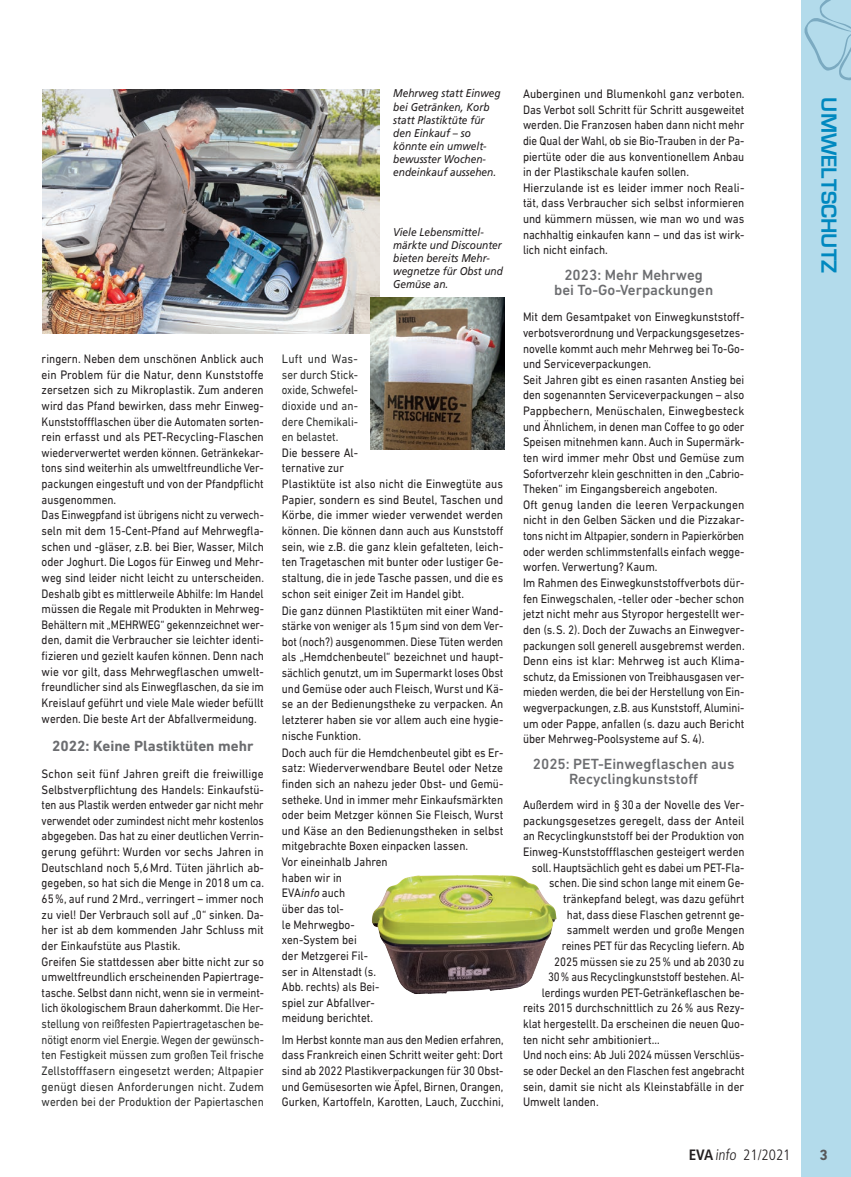
<style>
.page{position:relative;width:851px;height:1177px;background:#fff}
.page>*{position:absolute;margin:0;border:0;box-sizing:border-box;transform-origin:0 0}
.t1{font:700 22.5px "Eurostile";color:#0088bf}
.t2{font:500 15px/15px "DIN Next LT Pro";color:#6c6d70;text-align:center}
.t3{font:700 15px "DIN Next LT Pro";color:#6c6d70}
.t4{font:300 condensed 15px "Frutiger";color:#231f20}
.t5{font:700 15px "DIN Next LT Pro";color:#57585a}
.t6{font:12.5px/15.6px "DIN Next LT Pro";color:#231f20;scale:.91 1}
.t7{font:12.5px/15.6px "DIN Next LT Pro";color:#231f20;text-align:justify;scale:.9 1}
.t8{font:12.5px/15.6px "DIN Next LT Pro";color:#231f20;scale:.93 1}
.t9{font:12.5px/15.6px "DIN Next LT Pro";color:#231f20;scale:.92 1}
.t10{font:12.5px "DIN Next LT Pro";color:#231f20;scale:.88 1}
.t11{font:12.5px/15.6px "DIN Next LT Pro";color:#231f20;text-align:justify;scale:.87 1}
.t12{font:12.5px/15.6px "DIN Next LT Pro";color:#313231;text-align:justify;scale:.93 1}
.t13{font:12.5px "DIN Next LT Pro";color:#231f20;scale:.89 1}
.t14{font:italic 11.25px/13.1px "Frutiger";color:#231f20;scale:.9 1}
.s1{color:#313231}
.s2{font-style:italic}
.s3{font-weight:700}
</style>
<div class="page">
<div style="left:801px;top:0;width:49px;height:1176px;background:#b3dbeb"></div>
<img style="left:43px;top:89px;width:336px;height:244px">
<img style="left:372px;top:875px;width:184px;height:119px">
<img style="left:370px;top:298px;width:134px;height:151px">
<p class="t14" style="left:393px;top:87px;width:121px">Mehrweg statt Einweg bei Getränken, Korb statt Plastiktüte für den Einkauf – so könnte ein umwelt&shy;bewusster Wochen&shy;endeinkauf aussehen.</p>
<p class="t14" style="left:393px;top:225px;width:123px">Viele Lebensmittel&shy;märkte und Discounter bieten bereits Mehr&shy;wegnetze für Obst und<br>Gemüse an.</p>
<p class="t6" style="left:42px;top:351px;width:246px">ringern. Neben dem unschönen Anblick auch ein Problem für die Natur, denn Kunststoffe zersetzen sich zu Mikroplastik. Zum anderen wird das Pfand bewirken, dass mehr Einweg-Kunststoffflaschen über die Automaten sorten&shy;rein erfasst und als PET-Recycling-Flaschen wiederverwertet werden können. Getränkekar&shy;tons sind weiterhin als umweltfreundliche Ver&shy;packungen eingestuft und von der Pfandpflicht ausgenommen.<br>Das Einwegpfand ist übrigens nicht zu verwech&shy;seln mit dem 15-Cent-Pfand auf Mehrwegfla&shy;schen und -gläser, z.B. bei Bier, Wasser, Milch oder Joghurt. Die Logos für Einweg und Mehr&shy;weg sind leider nicht leicht zu unterscheiden.<br>Deshalb gibt es mittlerweile Abhilfe: Im Handel müssen die Regale mit Produkten in Mehrweg-Behältern mit „MEHRWEG“ gekennzeichnet wer&shy;den, damit die Verbraucher sie leichter identi&shy;fizieren und gezielt kaufen können. Denn nach wie vor gilt, dass Mehrwegflaschen umwelt&shy;freundlicher sind als Einwegflaschen, da sie im Kreislauf geführt und viele Male wieder befüllt werden. Die beste Art der Abfallvermeidung.</p>
<p class="t3" style="left:52px;top:736px;width:203px">2022: Keine Plastiktüten mehr</p>
<p class="t8" style="left:42px;top:765px;width:241px">Schon seit fünf Jahren greift die freiwillige Selbstverpflichtung des Handels: Einkaufstü&shy;ten aus Plastik werden entweder gar nicht mehr verwendet oder zumindest nicht mehr kostenlos abgegeben. Das hat zu einer deutlichen Verrin&shy;gerung geführt: Wurden vor sechs Jahren in Deutschland noch 5,6Mrd. Tüten jährlich ab&shy;gegeben, so hat sich die Menge in 2018 um ca.<br>65%, auf rund 2Mrd., verringert – immer noch zu viel! Der Verbrauch soll auf „0“ sinken. Da&shy;her ist ab dem kommenden Jahr Schluss mit der Einkaufstüte aus Plastik.<br>Greifen Sie stattdessen aber bitte nicht zur so umweltfreundlich erscheinenden Papiertrage&shy;tasche. Selbst dann nicht, wenn sie in vermeint&shy;lich ökologischem Braun daherkommt. <span class="s1">Die Her&shy;stellung von reißfesten Papiertragetaschen be&shy;nötigt enorm viel Energie. Wegen der gewünsch&shy;ten Festigkeit müssen zum großen Teil frische Zellstofffasern eingesetzt werden; Altpapier genügt diesen Anforderungen nicht. Zudem werden bei der Produktion der Papiertaschen</span></p>
<p class="t12" style="left:282px;top:351px;width:83px">Luft und Was&shy;ser durch Stick&shy;oxide, Schwefel&shy;dioxide und an&shy;dere Chemikali&shy;en belastet.</p>
<p class="t6" style="left:282px;top:444px;width:245px">Die bessere Al-<br>ternative zur<br>Plastiktüte ist also nicht die Einwegtüte aus Papier, sondern es sind Beutel, Taschen und Körbe, die immer wieder verwendet werden können. Die können dann auch aus Kunststoff sein, wie z.B. die ganz klein gefalteten, leich&shy;ten Tragetaschen mit bunter oder lustiger Ge&shy;staltung, die in jede Tasche passen, und die es schon seit einiger Zeit im Handel gibt.</p>
<p class="t7" style="left:282px;top:602px;width:247px">Die ganz dünnen Plastiktüten mit einer Wand&shy;stärke von weniger als 15µm sind von dem Ver&shy;bot (noch?) ausgenommen. Diese Tüten werden als „Hemdchenbeutel“ bezeichnet und haupt&shy;sächlich genutzt, um im Supermarkt loses Obst und Gemüse oder auch Fleisch, Wurst und Kä&shy;se an der Bedienungstheke zu verpacken. An letzterer haben sie vor allem auch eine hygie&shy;nische Funktion.</p>
<p class="t7" style="left:282px;top:744px;width:247px;text-align:left">Doch auch für die Hemdchenbeutel gibt es Er&shy;satz: Wiederverwendbare Beutel oder Netze finden sich an nahezu jeder Obst- und Gemü&shy;setheke. Und in immer mehr Einkaufsmärkten oder beim Metzger können Sie Fleisch, Wurst und Käse an den Bedienungstheken in selbst mitgebrachte Boxen einpacken lassen.<br>Vor eineinhalb Jahren<br>haben wir in<br>EVA<span class="s2">info</span> auch<br>über das tol-<br>le Mehrwegbo-<br>xen-System bei<br>der Metzgerei Fil-<br>ser in Altenstadt (s.<br>Abb. rechts) als Bei-<br>spiel zur Abfallver-<br>meidung berichtet.</p>
<p class="t11" style="left:282px;top:1031px;width:256px">Im Herbst konnte man aus den Medien erfahren, dass Frankreich einen Schritt weiter geht: Dort sind ab 2022 Plastikverpackungen für 30 Obst&shy;und Gemüsesorten wie Äpfel, Birnen, Orangen, Gurken, Kartoffeln, Karotten, Lauch, Zucchini,</p>
<p class="t9" style="left:523px;top:86px;width:242px">Auberginen und Blumenkohl ganz verboten.<br>Das Verbot soll Schritt für Schritt ausgeweitet werden. Die Franzosen haben dann nicht mehr die Qual der Wahl, ob sie Bio-Trauben in der Pa&shy;piertüte oder die aus konventionellem Anbau in der Plastikschale kaufen sollen.<br>Hierzulande ist es leider immer noch Reali&shy;tät, dass Verbraucher sich selbst informieren und kümmern müssen, wie man wo und was nachhaltig einkaufen kann – und das ist wirk&shy;lich nicht einfach.</p>
<p class="t2" style="left:554px;top:267px;width:160px">2023: Mehr Mehrweg bei To-Go-Verpackungen</p>
<p class="t6" style="left:523px;top:309px;width:245px">Mit dem Gesamtpaket von Einwegkunststoff&shy;verbotsverordnung und Verpackungsgesetzes&shy;novelle kommt auch mehr Mehrweg bei To-Go&shy;und Serviceverpackungen.<br>Seit Jahren gibt es einen rasanten Anstieg bei den sogenannten Serviceverpackungen – also Pappbechern, Menüschalen, Einwegbesteck und Ähnlichem, in denen man Coffee to go oder Speisen mitnehmen kann. Auch in Supermärk&shy;ten wird immer mehr Obst und Gemüse zum Sofortverzehr klein geschnitten in den „Cabrio-Theken“ im Eingangsbereich angeboten.<br>Oft genug landen die leeren Verpackungen nicht in den Gelben Säcken und die Pizzakar&shy;tons nicht im Altpapier, sondern in Papierkörben oder werden schlimmstenfalls einfach wegge&shy;worfen. Verwertung? Kaum.<br>Im Rahmen des Einwegkunststoffverbots dür&shy;fen Einwegschalen, -teller oder -becher schon jetzt nicht mehr aus Styropor hergestellt wer&shy;den (s.S. 2). Doch der Zuwachs an Einwegver&shy;packungen soll generell ausgebremst werden.<br>Denn eins ist klar: Mehrweg ist auch Klima&shy;schutz, da Emissionen von Treibhausgasen ver&shy;mieden werden, die bei der Herstellung von Ein&shy;wegverpackungen, z.B. aus Kunststoff, Alumini&shy;um oder Pappe, anfallen (s. dazu auch Bericht über Mehrweg-Poolsysteme auf S. 4).</p>
<p class="t2" style="left:532px;top:756px;width:203px">2025: PET-Einwegflaschen aus<br>Recyclingkunststoff</p>
<p class="t7" style="left:523px;top:797px;width:247px">Außerdem wird in §30a der Novelle des Ver-</p>
<p class="t9" style="left:523px;top:812px;width:242px">packungsgesetzes geregelt, dass der Anteil</p>
<p class="t7" style="left:523px;top:828px;width:247px">an Recyclingkunststoff bei der Produktion von</p>
<p class="t7" style="left:523px;top:843px;width:247px">Einweg-Kunststoffflaschen gesteigert werden</p>
<p class="t10" style="left:531px;top:860px;width:243px">soll. Hauptsächlich geht es dabei um PET-Fla-</p>
<p class="t10" style="left:549px;top:875px;width:223px">schen. Die sind schon lange mit einem Ge-</p>
<p class="t7" style="left:563px;top:890px;width:203px">tränkepfand belegt, was dazu geführt</p>
<p class="t13" style="left:566px;top:907px;width:201px">hat, dass diese Flaschen getrennt ge-</p>
<p class="t7" style="left:566px;top:922px;width:199px">sammelt werden und große Mengen</p>
<p class="t10" style="left:561px;top:938px;width:209px">reines PET für das Recycling liefern. Ab</p>
<p class="t10" style="left:554px;top:954px;width:217px">2025 müssen sie zu 25% und ab 2030 zu</p>
<p class="t11" style="left:548px;top:968px;width:227px">30% aus Recyclingkunststoff bestehen. Al-</p>
<p class="t10" style="left:541px;top:985px;width:232px">lerdings wurden PET-Getränkeflaschen be-</p>
<p class="t7" style="left:523px;top:1000px;width:247px">reits 2015 durchschnittlich zu 26% aus Rezy-</p>
<p class="t7" style="left:523px;top:1015px;width:247px">klat hergestellt. Da erscheinen die neuen Quo-</p>
<p class="t7" style="left:523px;top:1031px;width:153px">ten nicht sehr ambitioniert…</p>
<p class="t10" style="left:523px;top:1047px;width:253px">Und noch eins: Ab Juli 2024 müssen Verschlüs-</p>
<p class="t10" style="left:523px;top:1063px;width:253px">se oder Deckel an den Flaschen fest angebracht</p>
<p class="t6" style="left:523px;top:1078px;width:244px">sein, damit sie nicht als Kleinstabfälle in der</p>
<p class="t7" style="left:523px;top:1093px;width:86px">Umwelt landen.</p>
<h1 class="t1" style="left:840px;top:97px;width:177px;rotate:90deg">UMWELTSCHUTZ</h1>
<p class="t4" style="left:688px;top:1146px;width:103px"><span class="s3">EVA</span>info 21/2021</p>
<p class="t5" style="left:819px;top:1146px;width:10px">3</p>
</div>
